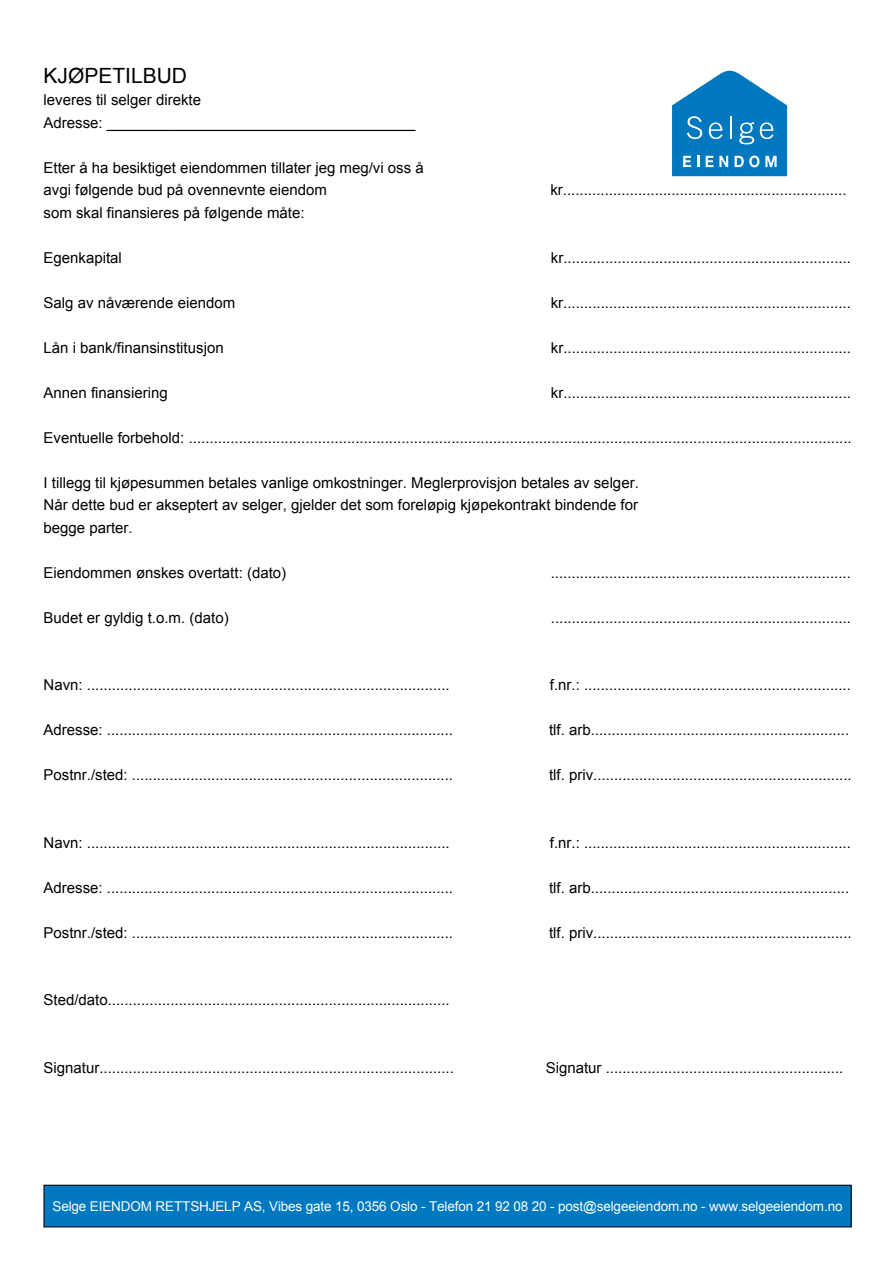
<style>
.page{position:relative;width:893px;height:1263px;background:#fff}
.page>*{position:absolute;margin:0;border:0;box-sizing:border-box;transform-origin:0 0}
.t1{font:21px "Arial";color:#000}
.t2{font:15px/22.5px "Arial";color:#000}
.t3{font:13.5px "Arial";letter-spacing:-.01em;color:#fff}
</style>
<div class="page">
<svg style="left:672px;top:71px;width:115px;height:105px"></svg>
<div style="left:44px;top:1185px;width:807px;height:42px;background:#0078c0"></div>
<div style="left:44px;top:1185px;width:807px;height:42px;border:1px solid #000"></div>
<h1 class="t1" style="left:44px;top:62px;width:145px">KJØPETILBUD</h1>
<p class="t2" style="left:44px;top:89px;width:373px">leveres til selger direkte<br>Adresse: _____________________________________</p>
<p class="t2" style="left:44px;top:156px;width:382px">Etter å ha besiktiget eiendommen tillater jeg meg/vi oss å avgi følgende bud på ovennevnte eiendom</p>
<p class="t2" style="left:550px;top:179px;width:298px">kr....................................................................</p>
<p class="t2" style="left:44px;top:201px;width:262px">som skal finansieres på følgende måte:</p>
<p class="t2" style="left:44px;top:246px;width:80px">Egenkapital</p>
<p class="t2" style="left:551px;top:246px;width:302px">kr.....................................................................</p>
<p class="t2" style="left:44px;top:291px;width:193px">Salg av nåværende eiendom</p>
<p class="t2" style="left:551px;top:291px;width:302px">kr.....................................................................</p>
<p class="t2" style="left:44px;top:336px;width:182px">Lån i bank/finansinstitusjon</p>
<p class="t2" style="left:551px;top:336px;width:302px">kr.....................................................................</p>
<p class="t2" style="left:44px;top:381px;width:126px">Annen finansiering</p>
<p class="t2" style="left:551px;top:381px;width:302px">kr.....................................................................</p>
<p class="t2" style="left:44px;top:426px;width:810px">Eventuelle forbehold: ...............................................................................................................................................................</p>
<p class="t2" style="left:44px;top:471px;width:597px;text-align:justify">I tillegg til kjøpesummen betales vanlige omkostninger. Meglerprovisjon betales av selger.<br>Når dette bud er akseptert av selger, gjelder det som foreløpig kjøpekontrakt bindende for begge parter.</p>
<p class="t2" style="left:44px;top:561px;width:244px">Eiendommen ønskes overtatt: (dato)</p>
<p class="t2" style="left:551px;top:561px;width:302px">........................................................................</p>
<p class="t2" style="left:44px;top:606px;width:187px">Budet er gyldig t.o.m. (dato)</p>
<p class="t2" style="left:551px;top:606px;width:302px">........................................................................</p>
<p class="t2" style="left:44px;top:674px;width:408px">Navn: .......................................................................................</p>
<p class="t2" style="left:550px;top:674px;width:303px">f.nr.: ................................................................</p>
<p class="t2" style="left:44px;top:719px;width:411px">Adresse: ...................................................................................</p>
<p class="t2" style="left:549px;top:719px;width:302px">tlf. arb..............................................................</p>
<p class="t2" style="left:44px;top:764px;width:411px">Postnr./sted: .............................................................................</p>
<p class="t2" style="left:549px;top:764px;width:304px">tlf. priv..............................................................</p>
<p class="t2" style="left:44px;top:831px;width:408px">Navn: .......................................................................................</p>
<p class="t2" style="left:550px;top:831px;width:303px">f.nr.: ................................................................</p>
<p class="t2" style="left:44px;top:876px;width:411px">Adresse: ...................................................................................</p>
<p class="t2" style="left:549px;top:876px;width:302px">tlf. arb..............................................................</p>
<p class="t2" style="left:44px;top:921px;width:411px">Postnr./sted: .............................................................................</p>
<p class="t2" style="left:549px;top:921px;width:304px">tlf. priv..............................................................</p>
<p class="t2" style="left:44px;top:989px;width:408px">Sted/dato..................................................................................</p>
<p class="t2" style="left:44px;top:1056px;width:412px">Signatur.....................................................................................</p>
<p class="t2" style="left:546px;top:1056px;width:299px">Signatur .........................................................</p>
<p class="t3" style="left:52px;top:1197px;width:791px">Selge EIENDOM RETTSHJELP AS, Vibes gate 15, 0356 Oslo - Telefon 21 92 08 20 - post@selgeeiendom.no - www.selgeeiendom.no</p>
</div>
